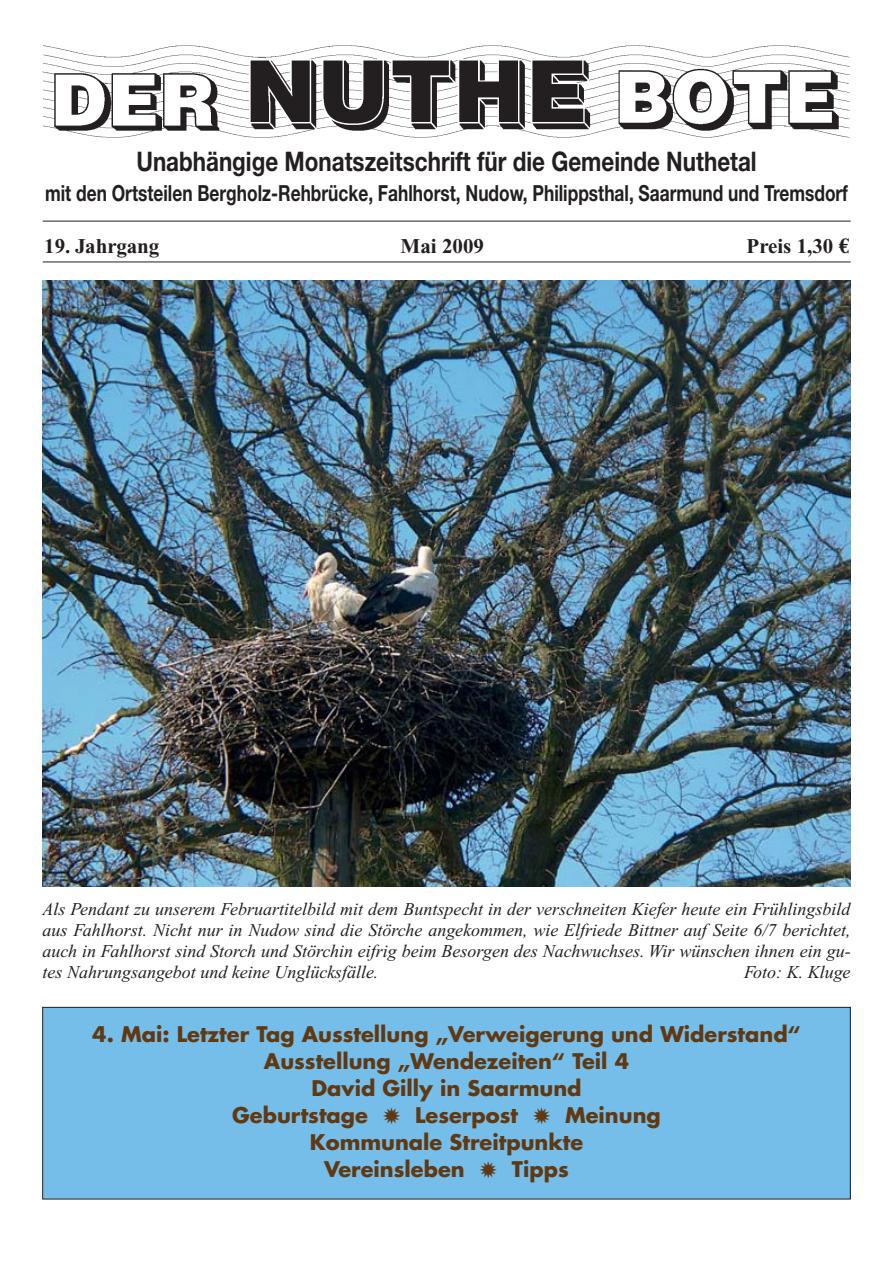
<style>
.page{position:relative;width:893px;height:1263px;background:#fff}
.page>*{position:absolute;margin:0;border:0;box-sizing:border-box;transform-origin:0 0}
.t1{font:700 27px "Helvetica Neue";color:#231f20;scale:.83 1}
.t2{font:700 22.2px "Helvetica Neue";color:#231f20;scale:.78 1}
.t3{font:700 21px/27px "Futura";color:#603812;text-align:center}
.t4{font:700 21px "Times New Roman";color:#231f20}
.t5{font:italic 18px/21px "Times New Roman";color:#231f20;text-align:justify}
.s1{font-family:"Euro Serif"}
</style>
<div class="page">
<div style="left:43px;top:1007px;width:807px;height:192px;background:#75bee9"></div>
<div style="left:43px;top:1007px;width:807px;height:192px;border:1px solid #231f20"></div>
<hr style="left:43px;top:221px;width:808px;height:1px;background:#231f20">
<hr style="left:43px;top:262px;width:808px;height:1px;background:#231f20">
<img style="left:43px;top:45px;width:807px;height:93px">
<img style="left:43px;top:281px;width:807px;height:606px">
<h1 class="t1" style="left:136px;top:152px;width:749px">Unabhängige Monatszeitschrift für die Gemeinde Nuthetal</h1>
<p class="t2" style="left:45px;top:186px;width:1031px">mit den Ortsteilen Bergholz-Rehbrücke, Fahlhorst, Nudow, Philippsthal, Saarmund und Tremsdorf</p>
<p class="t4" style="left:44px;top:238px;width:117px">19. Jahrgang</p>
<p class="t4" style="left:401px;top:238px;width:85px">Mai 2009</p>
<p class="t4" style="left:747px;top:238px;width:104px">Preis 1,30 <span class="s1">€</span></p>
<p class="t5" style="left:43px;top:900px;width:810px">Als Pendant zu unserem Februartitelbild mit dem Buntspecht in der verschneiten Kiefer heute ein Frühlingsbild aus Fahlhorst. Nicht nur in Nudow sind die Störche angekommen, wie Elfriede Bittner auf Seite 6/7 berichtet, auch in Fahlhorst sind Storch und Störchin eifrig beim Besorgen des Nachwuchses. Wir wünschen ihnen ein gu&shy;tes Nahrungsangebot und keine Unglücksfälle.</p>
<p class="t5" style="left:744px;top:963px;width:108px">Foto: K. Kluge</p>
<p class="t3" style="left:92px;top:1022px;width:710px">4. Mai: Letzter Tag Ausstellung „Verweigerung und Widerstand“ Ausstellung „Wendezeiten“ Teil 4<br>David Gilly in Saarmund<br>Geburtstage ✹ Leserpost ✹ Meinung<br>Kommunale Streitpunkte<br>Vereinsleben ✹ Tipps</p>
</div>
